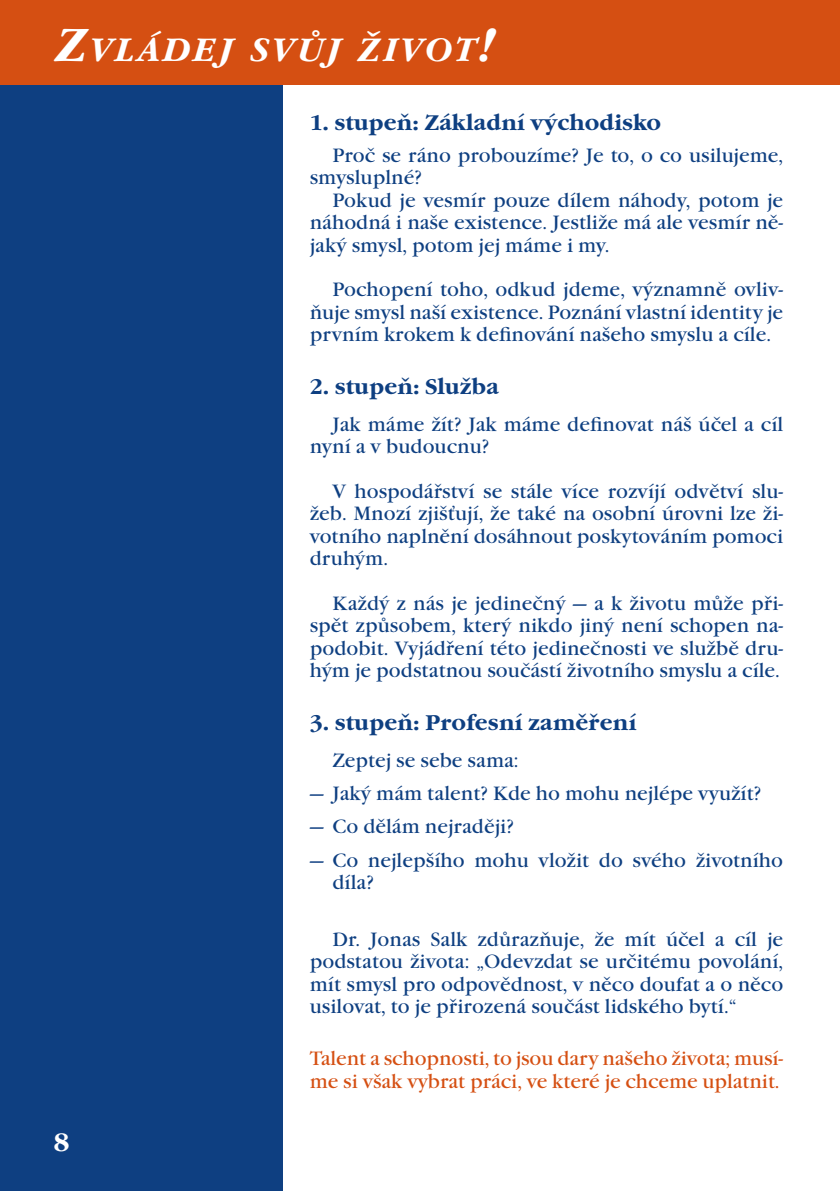
<style>
.page{position:relative;width:840px;height:1191px;background:#fff}
.page>*{position:absolute;margin:0;border:0;box-sizing:border-box;transform-origin:0 0}
.t1{font:italic 700 33.6px "Garamond Itc TOT";letter-spacing:.07em;color:#fff}
.t2{font:700 26px "Garamond Itc TOT";color:#fff}
.N2{font:700 22px "Garamond Itc TOT";color:#0e3f81}
.Z1{font:20px/22.4px "Garamond Itc TOT";color:#0e3f81;text-align:justify}
.Z4{font:20px/23px "Garamond Itc TOT";letter-spacing:-.005em;color:#d54f12}
.s1{font-size:48px}
</style>
<div class="page">
<div style="left:0;top:78px;width:283px;height:1113px;background:#0e3f81"></div>
<div style="left:0;top:0;width:839px;height:85px;background:#d54f12"></div>
<hr style="left:839px;top:0;width:1px;height:85px;background:#d54f12">
<h1 class="t1" style="left:55px;top:30px;width:441px"><span class="s1">Z</span>VLÁDEJ SVŮJ ŽIVOT<span class="s1">!</span></h1>
<p class="N2" style="left:309px;top:110px;width:353px">1. stupeň: Základní východisko</p>
<p class="Z1" style="left:309px;top:144px;width:474px;text-indent:23px">Proč se ráno probouzíme? Je to, o co usilujeme, smysluplné?</p>
<p class="Z1" style="left:309px;top:189px;width:475px;text-indent:23px">Pokud je vesmír pouze dílem náhody, potom je náhodná i naše existence. Jestliže má ale vesmír ně&shy;jaký smysl, potom jej máme i my.</p>
<p class="Z1" style="left:309px;top:279px;width:475px;text-indent:23px">Pochopení toho, odkud jdeme, významně ovliv&shy;ňuje smysl naší existence. Poznání vlastní identity je prvním krokem k definování našeho smyslu a cíle.</p>
<p class="N2" style="left:309px;top:374px;width:191px">2. stupeň: Služba</p>
<p class="Z1" style="left:309px;top:413px;width:475px;text-indent:23px">Jak máme žít? Jak máme definovat náš účel a cíl nyní a v budoucnu?</p>
<p class="Z1" style="left:309px;top:480px;width:474px;text-indent:23px">V hospodářství se stále více rozvíjí odvětví slu&shy;žeb. Mnozí zjišťují, že také na osobní úrovni lze ži&shy;votního naplnění dosáhnout poskytováním pomoci druhým.</p>
<p class="Z1" style="left:309px;top:592px;width:474px;text-indent:23px">Každý z nás je jedinečný — a k životu může při&shy;spět způsobem, který nikdo jiný není schopen na&shy;podobit. Vyjádření této jedinečnosti ve službě dru&shy;hým je podstatnou součástí životního smyslu a cíle.</p>
<p class="N2" style="left:309px;top:710px;width:328px">3. stupeň: Profesní zaměření</p>
<p class="Z1" style="left:332px;top:749px;width:187px">Zeptej se sebe sama:</p>
<p class="Z1" style="left:309px;top:782px;width:453px">— Jaký mám talent? Kde ho mohu nejlépe využít?</p>
<p class="Z1" style="left:309px;top:816px;width:205px">— Co dělám nejraději?</p>
<p class="Z1" style="left:332px;top:849px;width:452px;text-indent:-23px">— Co nejlepšího mohu vložit do svého životního díla?</p>
<h2 class="t2" style="left:54px;top:1127px;width:17px">8</h2>
<p class="Z1" style="left:309px;top:928px;width:475px;text-indent:23px">Dr. Jonas Salk zdůrazňuje, že mít účel a cíl je podstatou života: „Odevzdat se určitému povolání, mít smysl pro odpovědnost, v něco doufat a o něco usilovat, to je přirozená součást lidského bytí.“</p>
<p class="Z4" style="left:309px;top:1047px;width:474px">Talent a schopnosti, to jsou dary našeho života; musí&shy;me si však vybrat práci, ve které je chceme uplatnit.</p>
</div>
